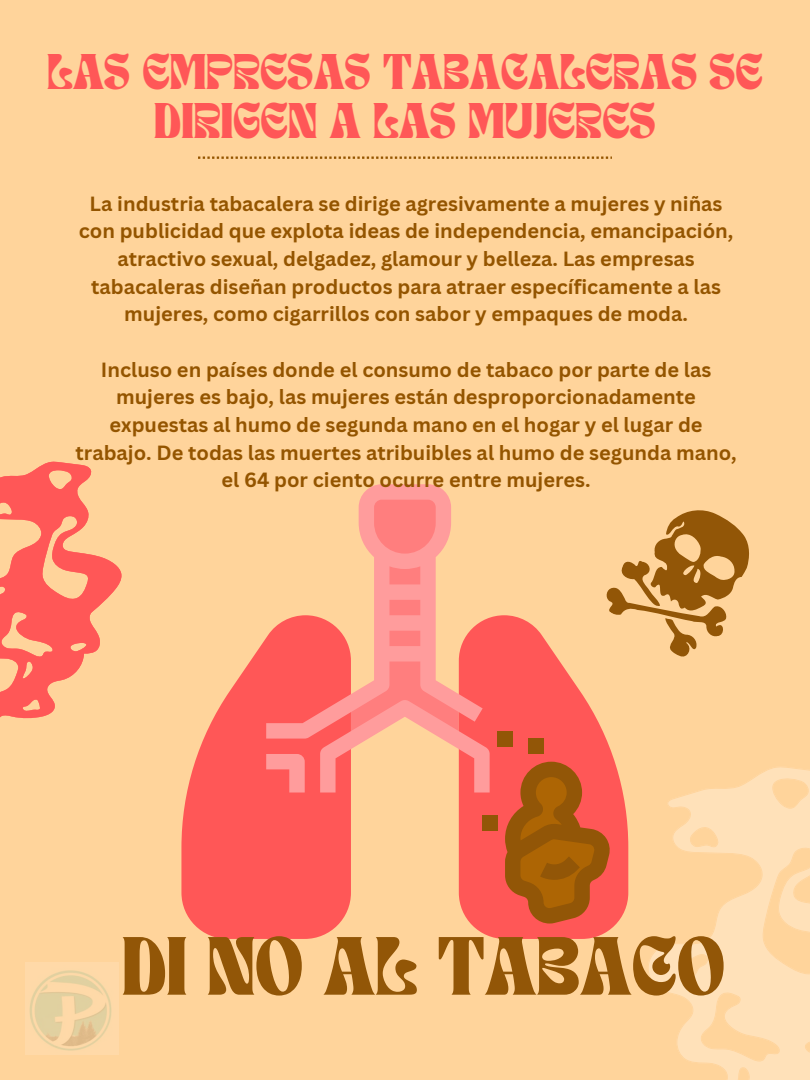
<style>
.page{position:relative;width:810px;height:1080px;background:#ffd49b}
.page>*{position:absolute;margin:0;border:0;box-sizing:border-box;transform-origin:0 0}
.t1{font:57.62px "TAN NIMBUS";color:#925607}
.t2{font:35px/48.8px "TAN NIMBUS";color:#ff5757;text-align:center}
.t3{font:700 20px/27.6px "Canva Sans";color:#945500;text-align:center}
</style>
<div class="page">
<svg style="left:181px;top:638px;width:170px;height:301px;fill:#ff5757"></svg>
<svg style="left:459px;top:615px;width:169px;height:324px;fill:#ff5757"></svg>
<svg style="left:320px;top:615px;width:170px;height:178px"></svg>
<svg style="left:266px;top:754px;width:39px;height:39px;background:#ff8181"></svg>
<svg style="left:266px;top:484px;width:217px;height:255px"></svg>
<div style="left:528px;top:739px;width:16px;height:15px;background:#925607"></div>
<div style="left:497px;top:731px;width:16px;height:15px;background:#925607"></div>
<svg style="left:505px;top:762px;width:106px;height:162px;background:#bc5920"></svg>
<div style="left:482px;top:816px;width:15px;height:15px;background:#925607"></div>
<svg style="left:198px;top:157px;width:414px;height:2px"></svg>
<svg style="left:0;top:462px;width:122px;height:257px"></svg>
<svg style="left:649px;top:767px;width:161px;height:313px;fill:#ffe1b9"></svg>
<svg style="left:596px;top:510px;width:153px;height:162px"></svg>
<img style="left:26px;top:963px;width:92px;height:92px">
<h2 class="t2" style="left:47px;top:51px;width:717px">LAS EMPRESAS TABACALERAS SE<br>DIRIGEN A LAS MUJERES</h2>
<p class="t3" style="left:79px;top:189px;width:656px">La industria tabacalera se dirige agresivamente a mujeres y niñas con publicidad que explota ideas de independencia, emancipación, atractivo sexual, delgadez, glamour y belleza. Las empresas tabacaleras diseñan productos para atraer específicamente a las mujeres, como cigarrillos con sabor y empaques de moda.</p>
<p class="t3" style="left:76px;top:355px;width:663px">Incluso en países donde el consumo de tabaco por parte de las mujeres es bajo, las mujeres están desproporcionadamente expuestas al humo de segunda mano en el hogar y el lugar de trabajo. De todas las muertes atribuibles al humo de segunda mano, el 64 por ciento ocurre entre mujeres.</p>
<h1 class="t1" style="left:122px;top:934px;width:605px">DI NO AL TABACO</h1>
</div>
